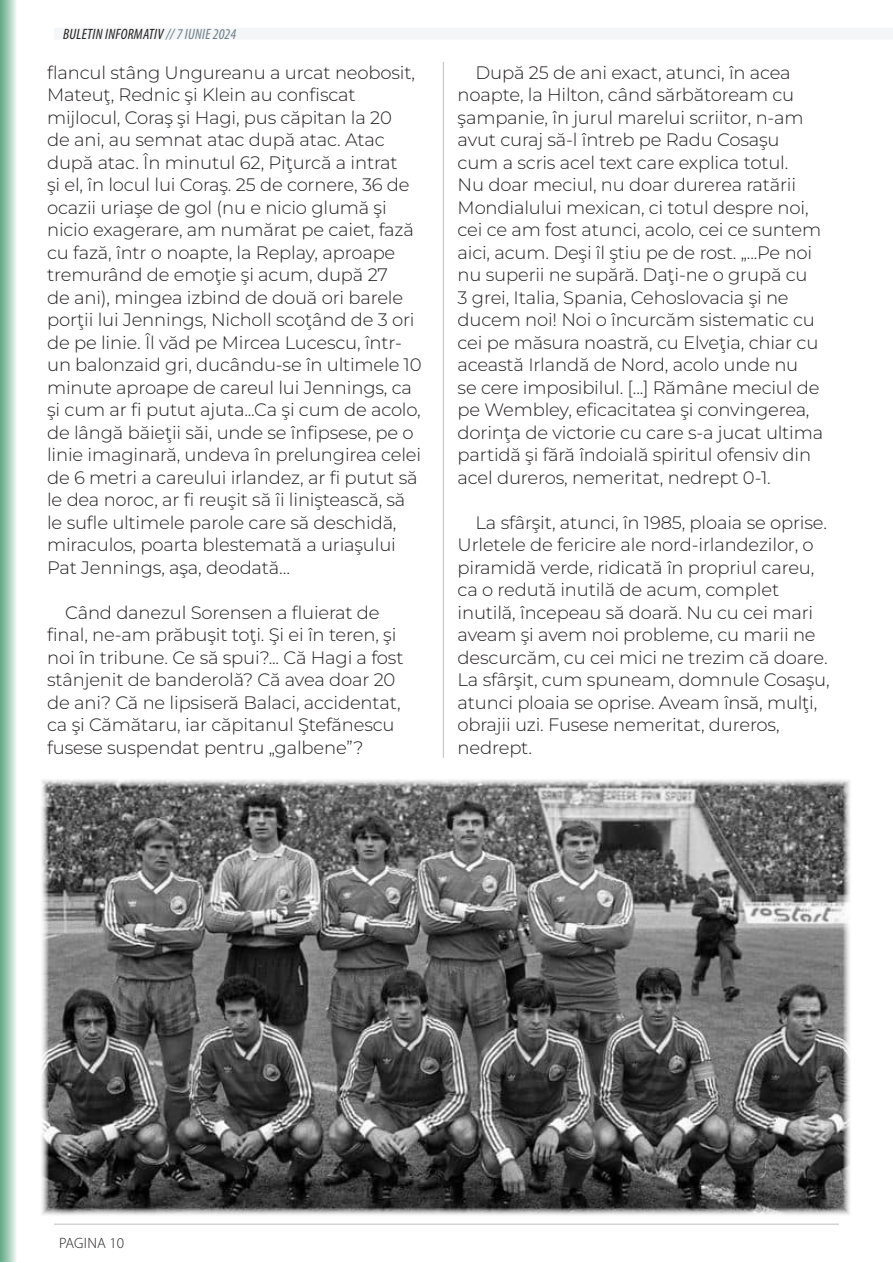
<style>
.page{position:relative;width:893px;height:1263px;background:#fff}
.page>*{position:absolute;margin:0;border:0;box-sizing:border-box;transform-origin:0 0}
.t1{font:300 18px/22.5px "Montserrat";letter-spacing:-.01em;color:#231f20}
.t2{font:italic condensed 15px "Myriad Pro";letter-spacing:.02em;color:#231f20}
.t3{font:300 15px "Myriad Pro";letter-spacing:.015em;color:#231f20}
.s1{color:#6c7d86}
</style>
<div class="page">
<hr style="left:54px;top:1224px;width:785px;height:1px;background:#231f20">
<hr style="left:443px;top:62px;width:1px;height:696px;background:#231f20">
<img style="left:41px;top:779px;width:809px;height:436px">
<div style="left:54px;top:28px;width:839px;height:12px;background:#f5f6f7"></div>
<svg style="left:0;top:0;width:16px;height:1262px;background:#a4ccb8"></svg>
<p class="t2" style="left:63px;top:25px;width:174px">BULETIN INFORMATIV <span class="s1">// 7 IUNIE 2024</span></p>
<p class="t1" style="left:47px;top:60px;width:376px">flancul stâng Ungureanu a urcat neobosit, Mateuţ, Rednic şi Klein au confiscat mijlocul, Coraş şi Hagi, pus căpitan la 20<br>de ani, au semnat atac după atac. Atac după atac. În minutul 62, Piţurcă a intrat<br>şi el, în locul lui Coraş. 25 de cornere, 36 de ocazii uriaşe de gol (nu e nicio glumă şi nicio exagerare, am numărat pe caiet, fază cu fază, într o noapte, la Replay, aproape tremurând de emoţie şi acum, după 27<br>de ani), mingea izbind de două ori barele porţii lui Jennings, Nicholl scoţând de 3 ori de pe linie. Îl văd pe Mircea Lucescu, într&shy;un balonzaid gri, ducându-se în ultimele 10 minute aproape de careul lui Jennings, ca şi cum ar fi putut ajuta...Ca şi cum de acolo, de lângă băieţii săi, unde se înfipsese, pe o linie imaginară, undeva în prelungirea celei de 6 metri a careului irlandez, ar fi putut să le dea noroc, ar fi reuşit să îi liniştească, să le sufle ultimele parole care să deschidă, miraculos, poarta blestemată a uriaşului Pat Jennings, aşa, deodată…</p>
<p class="t1" style="left:47px;top:600px;width:358px;text-indent:18px">Când danezul Sorensen a fluierat de final, ne-am prăbuşit toţi. Şi ei în teren, şi noi în tribune. Ce să spui?... Că Hagi a fost stânjenit de banderolă? Că avea doar 20 de ani? Că ne lipsiseră Balaci, accidentat, ca şi Cămătaru, iar căpitanul Ştefănescu fusese suspendat pentru „galbene”?</p>
<p class="t1" style="left:458px;top:60px;width:367px;text-indent:18px">După 25 de ani exact, atunci, în acea noapte, la Hilton, când sărbătoream cu şampanie, în jurul marelui scriitor, n-am avut curaj să-l întreb pe Radu Cosaşu cum a scris acel text care explica totul.<br>Nu doar meciul, nu doar durerea ratării Mondialului mexican, ci totul despre noi, cei ce am fost atunci, acolo, cei ce suntem aici, acum. Deşi îl ştiu pe de rost. „...Pe noi nu superii ne supără. Daţi-ne o grupă cu<br>3 grei, Italia, Spania, Cehoslovacia şi ne ducem noi! Noi o încurcăm sistematic cu cei pe măsura noastră, cu Elveţia, chiar cu această Irlandă de Nord, acolo unde nu<br>se cere imposibilul. [...] Rămâne meciul de pe Wembley, eficacitatea şi convingerea, dorinţa de victorie cu care s-a jucat ultima partidă şi fără îndoială spiritul ofensiv din acel dureros, nemeritat, nedrept 0-1.</p>
<p class="t1" style="left:458px;top:510px;width:374px;text-indent:18px">La sfârşit, atunci, în 1985, ploaia se oprise.<br>Urletele de fericire ale nord-irlandezilor, o piramidă verde, ridicată în propriul careu, ca o redută inutilă de acum, complet inutilă, începeau să doară. Nu cu cei mari aveam şi avem noi probleme, cu marii ne descurcăm, cu cei mici ne trezim că doare.<br>La sfârşit, cum spuneam, domnule Cosaşu, atunci ploaia se oprise. Aveam însă, mulţi, obrajii uzi. Fusese nemeritat, dureros, nedrept.</p>
<p class="t3" style="left:59px;top:1234px;width:67px">PAGINA 10</p>
</div>
